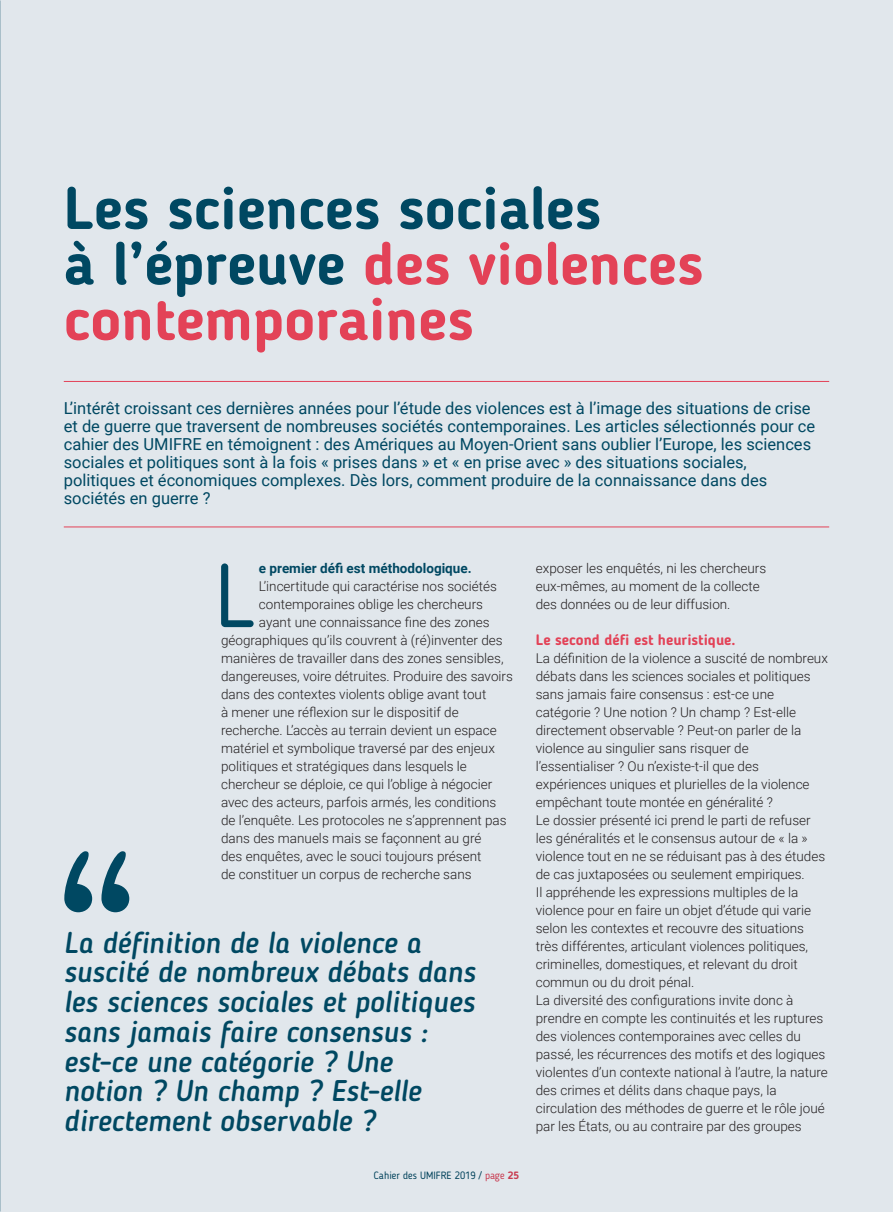
<style>
.page{position:relative;width:893px;height:1212px;background:#e1e7ec}
.page>*{position:absolute;margin:0;border:0;box-sizing:border-box;transform-origin:0 0}
.Texte_courant_ok{font:88.95px "Blogger Sans";color:#004862}
.t1{font:700 59.25px/55.5px "Blogger Sans";color:#004862}
.t2{font:italic 500 29.7px/29.7px "Blogger Sans";color:#004862}
.Chapô{font:16.5px/18px "Roboto";color:#004862}
.inter{font:700 15px "Blogger Sans";color:#e34257}
.Texte_courant_ok-2{font:300 13.5px/18px "Roboto";color:#231f20}
.Texte_courant_ok-3{font:700 13.5px "Roboto";color:#004862}
.t3{font:10.5px "Blogger Sans";color:#004862}
.s1{color:#e34257}
.s2{font-weight:700;color:#e34257}
</style>
<div class="page">
<hr style="left:64px;top:526px;width:765px;height:1px;background:#e34257">
<hr style="left:64px;top:381px;width:765px;height:1px;background:#e34257">
<svg style="left:64px;top:851px;width:65px;height:61px"></svg>
<p class="t1" style="left:64px;top:180px;width:641px">Les sciences sociales<br>à l’épreuve <span class="s1">des violences contemporaines</span></p>
<p class="Chapô" style="left:64px;top:399px;width:753px">L’intérêt croissant ces dernières années pour l’étude des violences est à l’image des situations de crise et de guerre que traversent de nombreuses sociétés contemporaines. Les articles sélectionnés pour ce cahier des UMIFRE en témoignent : des Amériques au Moyen-Orient sans oublier l’Europe, les sciences sociales et politiques sont à la fois « prises dans » et « en prise avec » des situations sociales, politiques et économiques complexes. Dès lors, comment produire de la connaissance dans des sociétés en guerre ?</p>
<p class="Texte_courant_ok" style="left:215px;top:543px;width:41px">L</p>
<p class="Texte_courant_ok-3" style="left:259px;top:559px;width:214px">e premier défi est méthodologique.</p>
<p class="Texte_courant_ok-2" style="left:259px;top:577px;width:239px">L’incertitude qui caractérise nos sociétés</p>
<p class="Texte_courant_ok-2" style="left:259px;top:595px;width:226px">contemporaines oblige les chercheurs</p>
<p class="Texte_courant_ok-2" style="left:259px;top:613px;width:232px">ayant une connaissance fine des zones</p>
<p class="Texte_courant_ok-2" style="left:221px;top:631px;width:283px">géographiques qu’ils couvrent à (ré)inventer des</p>
<p class="Texte_courant_ok-2" style="left:221px;top:649px;width:284px">manières de travailler dans des zones sensibles,</p>
<p class="Texte_courant_ok-2" style="left:221px;top:667px;width:293px">dangereuses, voire détruites. Produire des savoirs</p>
<p class="Texte_courant_ok-2" style="left:221px;top:685px;width:267px">dans des contextes violents oblige avant tout</p>
<p class="Texte_courant_ok-2" style="left:221px;top:703px;width:239px">à mener une réflexion sur le dispositif de</p>
<p class="Texte_courant_ok-2" style="left:221px;top:721px;width:277px">recherche. L’accès au terrain devient un espace</p>
<p class="Texte_courant_ok-2" style="left:221px;top:739px;width:275px">matériel et symbolique traversé par des enjeux</p>
<p class="Texte_courant_ok-2" style="left:221px;top:757px;width:247px">politiques et stratégiques dans lesquels le</p>
<p class="Texte_courant_ok-2" style="left:221px;top:775px;width:273px">chercheur se déploie, ce qui l’oblige à négocier</p>
<p class="Texte_courant_ok-2" style="left:221px;top:793px;width:277px">avec des acteurs, parfois armés, les conditions</p>
<p class="Texte_courant_ok-2" style="left:221px;top:811px;width:287px">de l’enquête. Les protocoles ne s’apprennent pas</p>
<p class="Texte_courant_ok-2" style="left:221px;top:829px;width:262px">dans des manuels mais se façonnent au gré</p>
<p class="Texte_courant_ok-2" style="left:221px;top:847px;width:262px">des enquêtes, avec le souci toujours présent</p>
<p class="Texte_courant_ok-2" style="left:221px;top:865px;width:252px">de constituer un corpus de recherche sans</p>
<p class="t2" style="left:64px;top:927px;width:413px">La définition de la violence a suscité de nombreux débats dans les sciences sociales et politiques sans jamais faire consensus : est-ce une catégorie ? Une notion ? Un champ ? Est-elle directement observable ?</p>
<p class="t3" style="left:374px;top:1169px;width:147px">Cahier des UMIFRE 2019 / <span class="s1">page</span> <span class="s2">25</span></p>
<p class="Texte_courant_ok-2" style="left:536px;top:559px;width:232px">exposer les enquêtés, ni les chercheurs eux-mêmes, au moment de la collecte des données ou de leur diffusion.</p>
<p class="inter" style="left:536px;top:631px;width:201px">Le second défi est heuristique.</p>
<p class="Texte_courant_ok-2" style="left:536px;top:649px;width:294px">La définition de la violence a suscité de nombreux débats dans les sciences sociales et politiques sans jamais faire consensus : est-ce une catégorie ? Une notion ? Un champ ? Est-elle directement observable ? Peut-on parler de la violence au singulier sans risquer de l’essentialiser ? Ou n’existe-t-il que des expériences uniques et plurielles de la violence empêchant toute montée en généralité ?</p>
<p class="Texte_courant_ok-2" style="left:536px;top:811px;width:291px">Le dossier présenté ici prend le parti de refuser les généralités et le consensus autour de « la » violence tout en ne se réduisant pas à des études de cas juxtaposées ou seulement empiriques.<br>Il appréhende les expressions multiples de la violence pour en faire un objet d’étude qui varie selon les contextes et recouvre des situations très différentes, articulant violences politiques, criminelles, domestiques, et relevant du droit commun ou du droit pénal.</p>
<p class="Texte_courant_ok-2" style="left:536px;top:991px;width:294px">La diversité des configurations invite donc à prendre en compte les continuités et les ruptures des violences contemporaines avec celles du passé, les récurrences des motifs et des logiques violentes d’un contexte national à l’autre, la nature des crimes et délits dans chaque pays, la circulation des méthodes de guerre et le rôle joué par les États, ou au contraire par des groupes</p>
</div>
